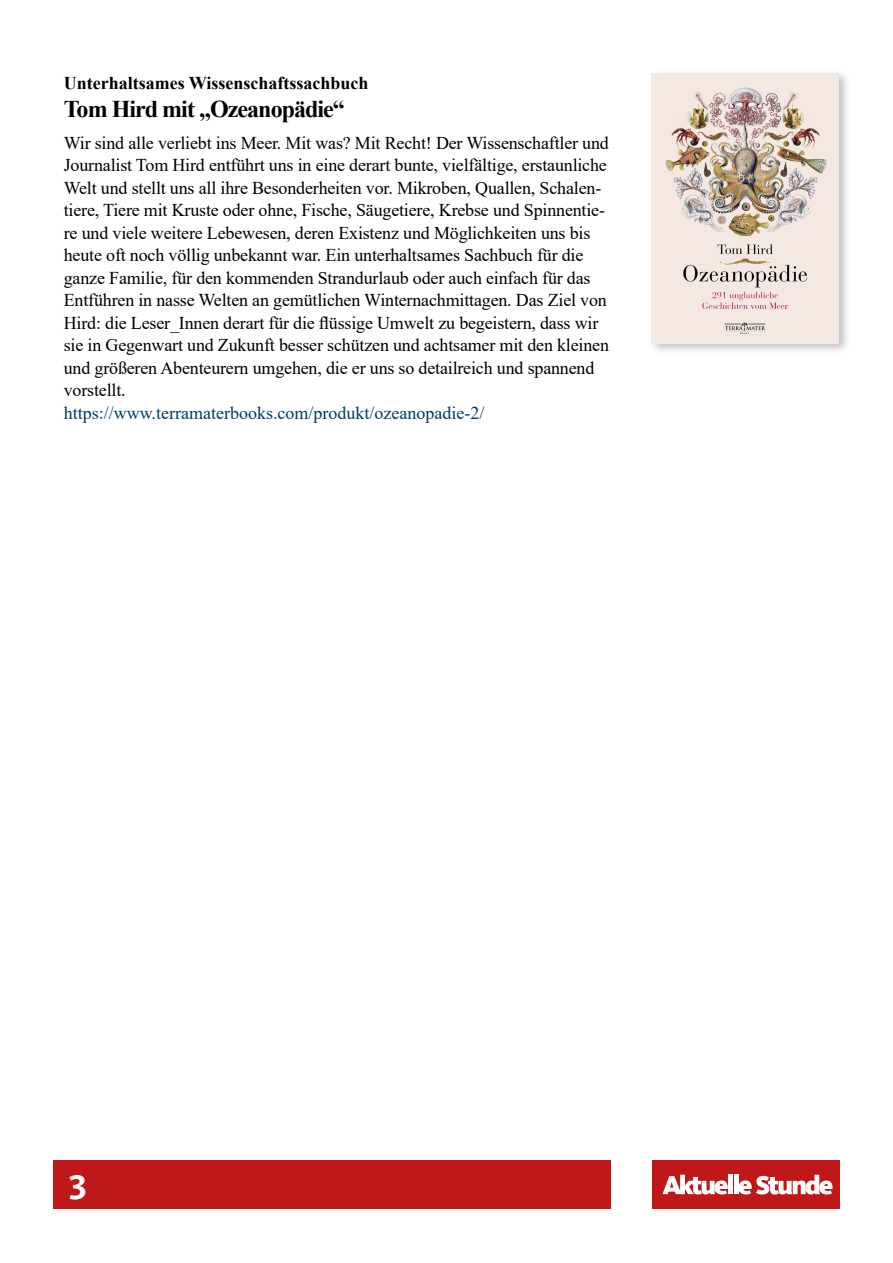
<style>
.page{position:relative;width:893px;height:1263px;background:#fff}
.page>*{position:absolute;margin:0;border:0;box-sizing:border-box;transform-origin:0 0}
.t1{font:35.7px "WDR Slab Bold VZ";color:#fff}
.t2{font:700 24px "Times New Roman";letter-spacing:-.04em;color:#000}
.t3{font:18px/22.5px "Times New Roman";letter-spacing:-.01em;color:#000}
.t4{font:18px "Times New Roman";color:#003b66}
.t5{font:700 18px "Times New Roman";color:#000}
</style>
<div class="page">
<div style="left:648px;top:69px;width:203px;height:287px;background:#000;opacity:.26"></div>
<img style="left:652px;top:73px;width:187px;height:270px">
<div style="left:54px;top:1161px;width:557px;height:48px;background:#be1818"></div>
<div style="left:652px;top:1161px;width:188px;height:48px;background:#be1818"></div>
<svg style="left:662px;top:1175px;width:66px;height:19px"></svg>
<hr style="left:728px;top:1175px;width:4px;height:19px;background:#fff">
<div style="left:734px;top:1175px;width:5px;height:19px;background:#fff"></div>
<svg style="left:739px;top:1175px;width:93px;height:19px"></svg>
<p class="t5" style="left:64px;top:70px;width:306px">Unterhaltsames Wissenschaftssachbuch</p>
<h2 class="t2" style="left:64px;top:92px;width:283px">Tom Hird mit „Ozeanopädie“</h2>
<p class="t3" style="left:64px;top:131px;width:547px">Wir sind alle verliebt ins Meer. Mit was? Mit Recht! Der Wissenschaftler und Journalist Tom Hird entführt uns in eine derart bunte, vielfältige, erstaunliche Welt und stellt uns all ihre Besonderheiten vor. Mikroben, Quallen, Schalen&shy;tiere, Tiere mit Kruste oder ohne, Fische, Säugetiere, Krebse und Spinnentie&shy;re und viele weitere Lebewesen, deren Existenz und Möglichkeiten uns bis heute oft noch völlig unbekannt war. Ein unterhaltsames Sachbuch für die ganze Familie, für den kommenden Strandurlaub oder auch einfach für das Entführen in nasse Welten an gemütlichen Winternachmittagen. Das Ziel von Hird: die Leser_Innen derart für die flüssige Umwelt zu begeistern, dass wir sie in Gegenwart und Zukunft besser schützen und achtsamer mit den kleinen und größeren Abenteurern umgehen, die er uns so detailreich und spannend vorstellt.</p>
<p class="t4" style="left:64px;top:400px;width:422px">https://www.terramaterbooks.com/produkt/ozeanopadie-2/</p>
<h1 class="t1" style="left:68px;top:1165px;width:21px">3</h1>
</div>
